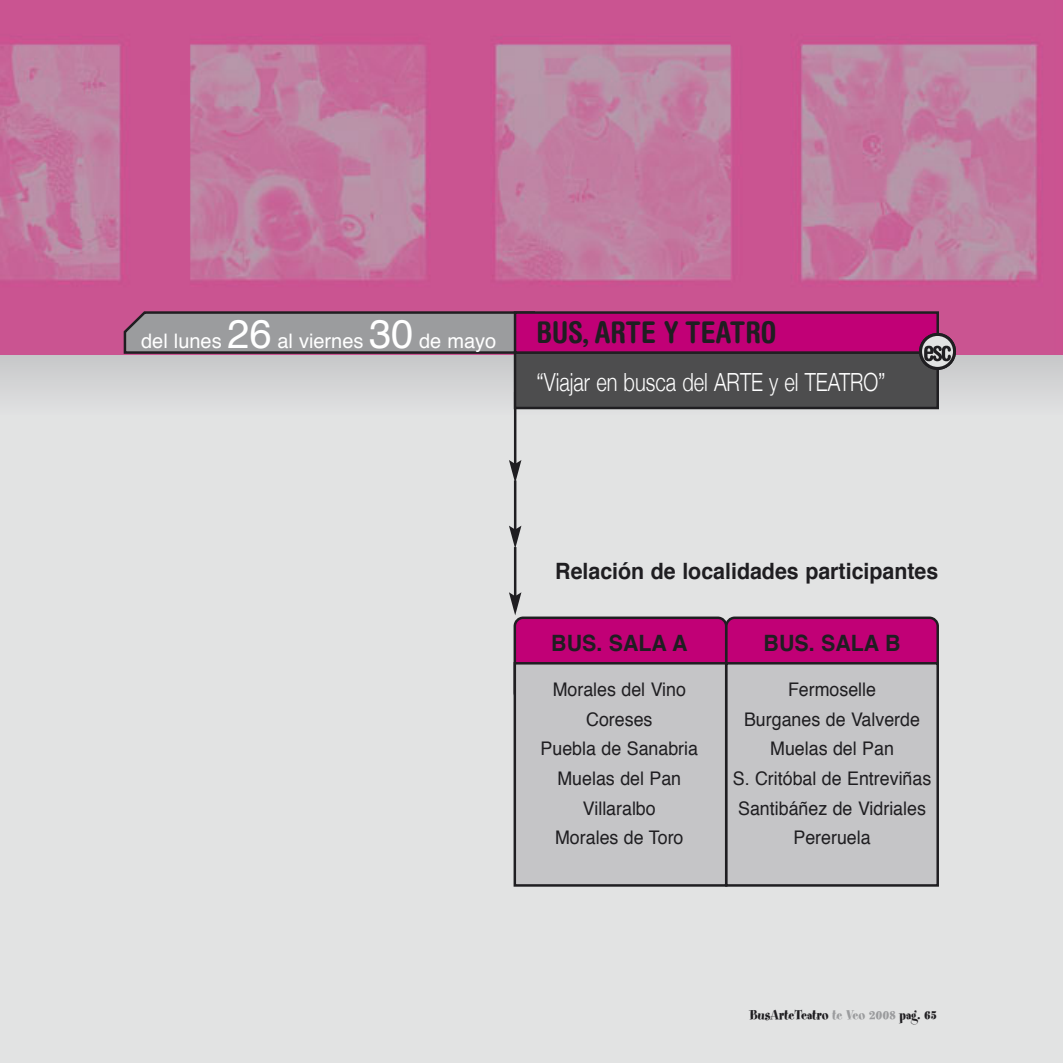
<style>
.page{position:relative;width:1063px;height:1063px;background:#fff}
.page>*{position:absolute;margin:0;border:0;box-sizing:border-box;transform-origin:0 0}
.t1{font:700 condensed 30px "Helvetica Rounded";color:#1f1e21}
.t2{font:300 25px "Helvetica Neue";color:#fff;scale:.8 1}
.t3{font:700 22.5px "Helvetica";color:#1f1e21;scale:.95 1}
.t4{font:20px "Helvetica";color:#fff}
.t5{font:18.75px/29.5px "Helvetica";color:#1f1e21;text-align:center;scale:.95 1}
.t6{font:15px "Spumoni LP";color:#1f1e21}
.s1{font-size:40px}
.s2{color:#9b9c9e}
</style>
<div class="page">
<div style="left:0;top:354px;width:1063px;height:709px;background:#e2e3e3"></div>
<div style="left:0;top:354px;width:1063px;height:61px;background:linear-gradient(to bottom,#c6c7c8,#e1e2e2)"></div>
<img style="left:0;top:0;width:1063px;height:354px">
<div style="left:516px;top:665px;width:209px;height:219px;background:#c5c5c7"></div>
<div style="left:514px;top:662px;width:213px;height:225px;border:2px solid #1f1e21"></div>
<div style="left:726px;top:663px;width:212px;height:222px;background:#c5c5c7"></div>
<div style="left:725px;top:662px;width:214px;height:225px;border:2px solid #1f1e21"></div>
<hr style="left:514px;top:392px;width:2px;height:72px;background:#1f1e21">
<svg style="left:509px;top:460px;width:12px;height:23px"></svg>
<hr style="left:514px;top:480px;width:2px;height:50px;background:#1f1e21">
<svg style="left:509px;top:526px;width:12px;height:23px"></svg>
<hr style="left:514px;top:547px;width:2px;height:50px;background:#1f1e21">
<svg style="left:509px;top:592px;width:430px;height:110px"></svg>
<svg style="left:124px;top:311px;width:390px;height:43px;background:#8d8b8e"></svg>
<div style="left:515px;top:353px;width:423px;height:55px;background:#4d4d4e"></div>
<div style="left:514px;top:351px;width:425px;height:58px;border:2px solid #1f1e21"></div>
<div style="left:515px;top:313px;width:423px;height:40px;background:#c10076"></div>
<div style="left:514px;top:311px;width:425px;height:43px;border:2px solid #1f1e21"></div>
<svg style="left:921px;top:334px;width:34px;height:34px"></svg>
<div style="left:919px;top:333px;width:37px;height:37px;border:3px solid #1f1e21;border-radius:50%"></div>
<svg style="left:924px;top:346px;width:27px;height:15px"></svg>
<p class="t4" style="left:141px;top:333px;width:357px">del lunes <span class="s1">26</span> al viernes <span class="s1">30</span> de mayo</p>
<h1 class="t1" style="left:536px;top:322px;width:242px">BUS, ARTE Y TEATRO</h1>
<h2 class="t2" style="left:536px;top:367px;width:438px">“Viajar en busca del ARTE y el TEATRO”</h2>
<p class="t3" style="left:555px;top:562px;width:405px">Relación de localidades participantes</p>
<p class="t3" style="left:551px;top:633px;width:145px">BUS. SALA A</p>
<p class="t5" style="left:541px;top:676px;width:167px">Morales del Vino<br>Coreses<br>Puebla de Sanabria<br>Muelas del Pan<br>Villaralbo<br>Morales de Toro</p>
<p class="t3" style="left:764px;top:633px;width:146px">BUS. SALA B</p>
<p class="t5" style="left:733px;top:676px;width:210px">Fermoselle<br>Burganes de Valverde<br>Muelas del Pan<br>S. Critóbal de Entreviñas<br>Santibáñez de Vidriales<br>Pereruela</p>
<p class="t6" style="left:750px;top:1010px;width:188px">BusArteTeatro <span class="s2">te Veo 2008</span> pag. 65</p>
</div>
